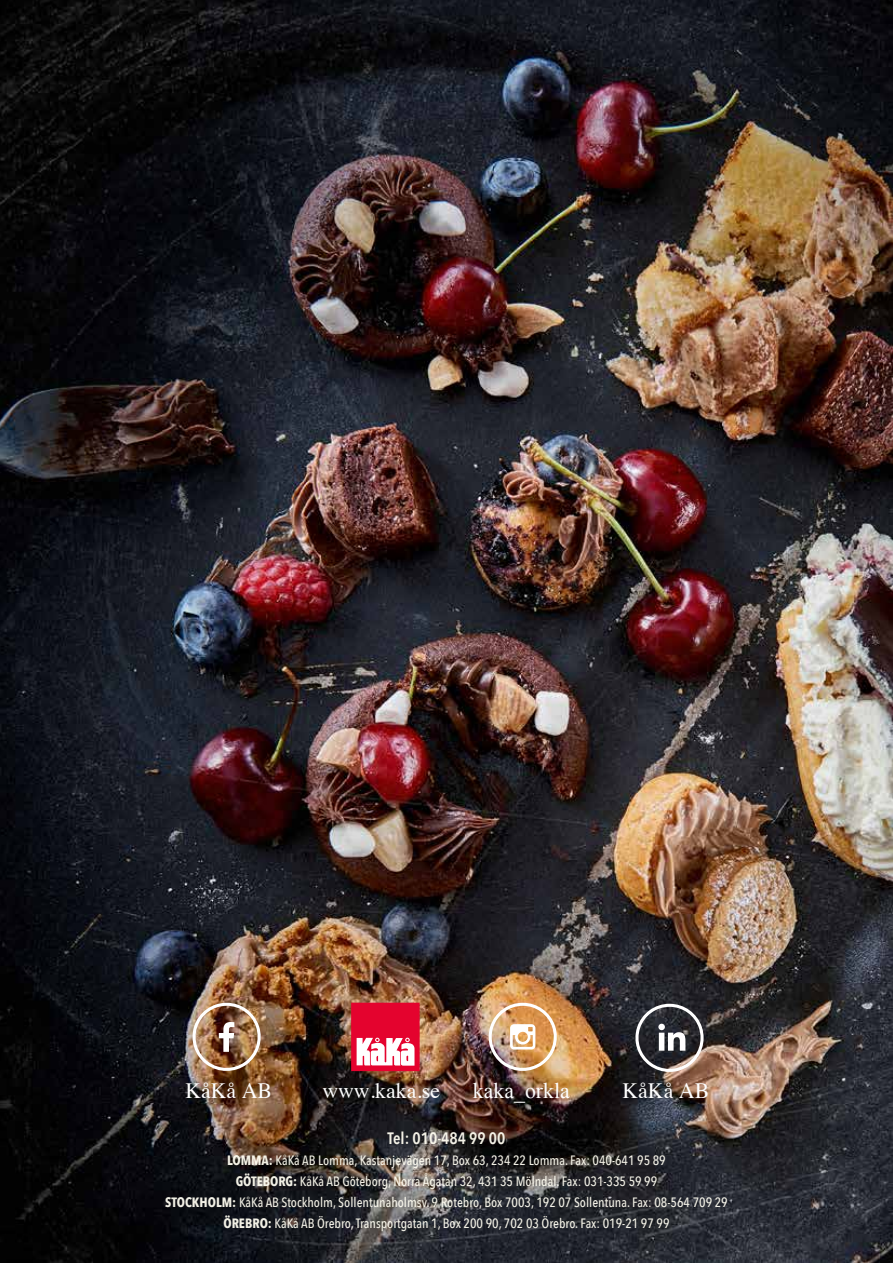
<style>
.page{position:relative;width:893px;height:1263px;background:#fff}
.page>*{position:absolute;margin:0;border:0;box-sizing:border-box;transform-origin:0 0}
.t1{font:21.9px "Times";color:#fff}
.t2{font:21.9px "Times New Roman";color:#fff}
.t3{font:600 16.5px "Avenir Next Condensed";color:#fffdf1}
.t4{font:500 13.5px/21px "Avenir Next Condensed";color:#fffdf1;text-align:center}
.s1{font-weight:700}
</style>
<div class="page">
<img style="left:0;top:0;width:893px;height:1263px">
<img style="left:190px;top:1003px;width:74px;height:70px">
<img style="left:486px;top:1003px;width:74px;height:70px">
<svg style="left:632px;top:1004px;width:74px;height:70px;background:#5a5759"></svg>
<svg style="left:351px;top:1003px;width:69px;height:68px"></svg>
<h1 class="t1" style="left:185px;top:1070px;width:88px">KåKå AB</h1>
<h1 class="t1" style="left:322px;top:1070px;width:119px">www.kaka.se</h1>
<h1 class="t2" style="left:473px;top:1076px;width:99px">kaka_orkla</h1>
<h1 class="t1" style="left:622px;top:1070px;width:88px">KåKå AB</h1>
<p class="t3" style="left:388px;top:1124px;width:119px">Tel: 010-484 99 00</p>
<p class="t4" style="left:165px;top:1149px;width:564px"><span class="s1">LOMMA:</span> KåKå AB Lomma, Kastanjevägen 17, Box 63, 234 22 Lomma. Fax: 040-641 95 89<br><span class="s1">GÖTEBORG:</span> KåKå AB Göteborg, Norra Ågatan 32, 431 35 Mölndal. Fax: 031-335 59 99<br><span class="s1">STOCKHOLM:</span> KåKå AB Stockholm, Sollentunaholmsv. 9 Rotebro, Box 7003, 192 07 Sollentuna. Fax: 08-564 709 29<br><span class="s1">ÖREBRO:</span> KåKå AB Örebro, Transportgatan 1, Box 200 90, 702 03 Örebro. Fax: 019-21 97 99</p>
</div>
